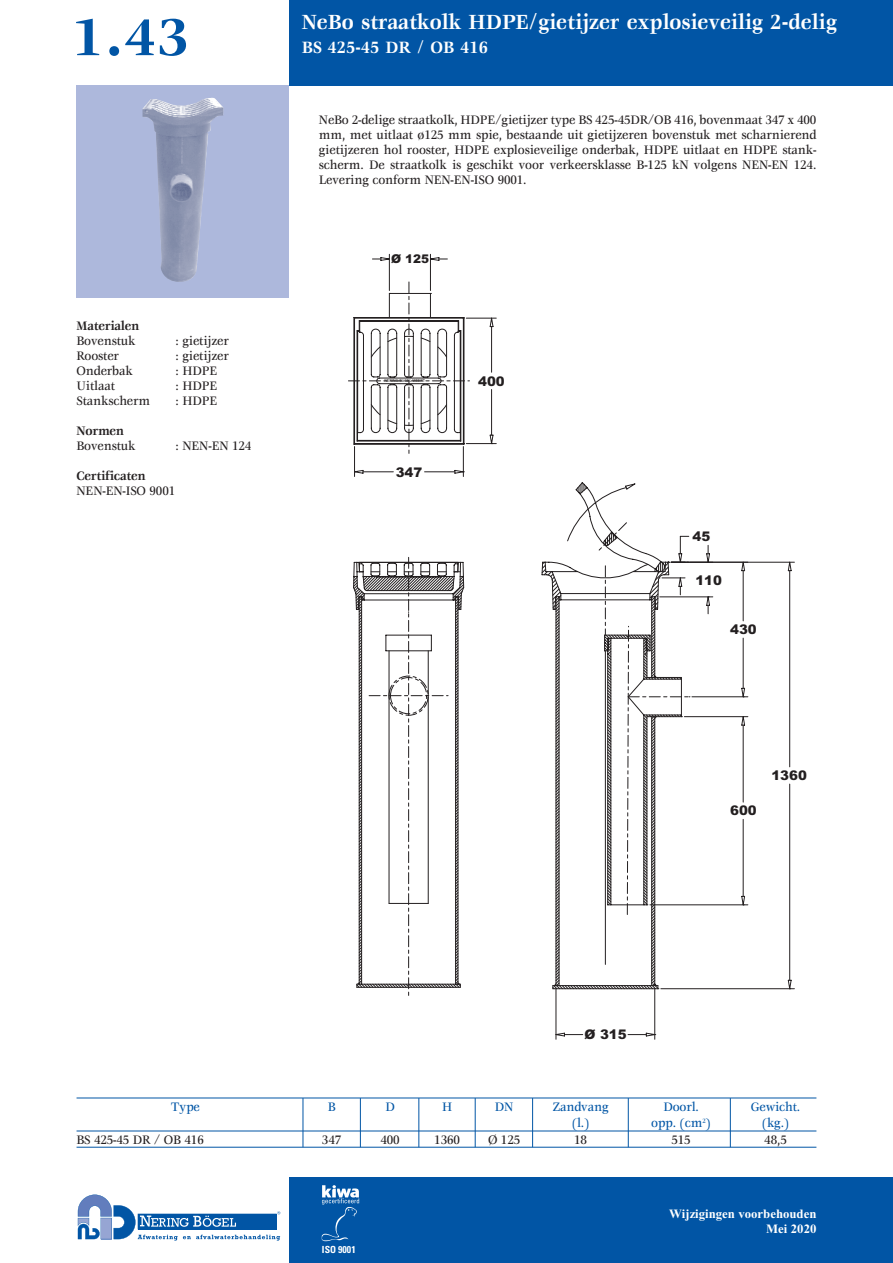
<style>
.page{position:relative;width:893px;height:1263px;background:#fff}
.page>*{position:absolute;margin:0;border:0;box-sizing:border-box;transform-origin:0 0}
.t1{font:700 57px "Veljovic";color:#0155a5}
.t2{font:700 22.5px "Veljovic";color:#fff;scale:.9 1}
.t3{font:700 18px "Veljovic";color:#fff;scale:.9 1}
.t4{font:500 13.5px/15px "Veljovic";letter-spacing:-.01em;color:#231f20;text-align:justify;scale:.9 1}
.t5{font:500 13.5px "Veljovic";letter-spacing:-.01em;color:#0155a5;scale:.9 1}
.t6{font:700 13.5px "Veljovic";letter-spacing:-.01em;color:#231f20;scale:.9 1}
.t7{font:900 13.2px "Arial";color:#231f20}
.t8{font:700 12.75px/15px "Times New Roman";color:#fff;text-align:right}
.t9{font:900 12px "Arial";color:#231f20}
.t10{font:700 condensed 9.75px "Univers LT Std";color:#fff}
.t11{font:4.5px "Myriad Pro";color:#231f20}
.s1{font-size:12.15px}
</style>
<div class="page">
<div style="left:289px;top:0;width:604px;height:85px;background:#0155a5"></div>
<div style="left:289px;top:1178px;width:604px;height:85px;background:#0155a5"></div>
<svg style="left:78px;top:1194px;width:202px;height:46px"></svg>
<svg style="left:322px;top:1185px;width:37px;height:56px"></svg>
<div style="left:77px;top:85px;width:212px;height:213px;background:#adb8dc"></div>
<img style="left:143px;top:97px;width:81px;height:185px">
<hr style="left:77px;top:1098px;width:739px;height:1px;background:#0155a5">
<hr style="left:77px;top:1131px;width:739px;height:1px;background:#0155a5">
<hr style="left:77px;top:1147px;width:739px;height:1px;background:#0155a5">
<hr style="left:628px;top:1098px;width:1px;height:49px;background:#0155a5">
<hr style="left:303px;top:1098px;width:1px;height:49px;background:#0155a5">
<hr style="left:360px;top:1098px;width:1px;height:49px;background:#0155a5">
<hr style="left:419px;top:1098px;width:1px;height:49px;background:#0155a5">
<hr style="left:475px;top:1098px;width:1px;height:49px;background:#0155a5">
<hr style="left:532px;top:1098px;width:1px;height:49px;background:#0155a5">
<hr style="left:730px;top:1098px;width:1px;height:49px;background:#0155a5">
<hr style="left:389px;top:254px;width:1px;height:36px;background:#231f20">
<hr style="left:430px;top:254px;width:1px;height:36px;background:#231f20">
<svg style="left:555px;top:545px;width:237px;height:492px"></svg>
<hr style="left:692px;top:696px;width:56px;height:1px;background:#231f20">
<hr style="left:743px;top:571px;width:1px;height:50px;background:#231f20">
<hr style="left:743px;top:638px;width:1px;height:50px;background:#231f20">
<hr style="left:684px;top:716px;width:64px;height:1px;background:#231f20">
<hr style="left:650px;top:904px;width:98px;height:1px;background:#231f20">
<hr style="left:743px;top:725px;width:1px;height:77px;background:#231f20">
<hr style="left:743px;top:819px;width:1px;height:77px;background:#231f20">
<hr style="left:671px;top:562px;width:123px;height:1px;background:#231f20">
<hr style="left:661px;top:988px;width:133px;height:1px;background:#231f20">
<hr style="left:789px;top:571px;width:1px;height:196px;background:#231f20">
<hr style="left:789px;top:784px;width:1px;height:196px;background:#231f20">
<hr style="left:556px;top:988px;width:1px;height:51px;background:#231f20">
<hr style="left:654px;top:988px;width:1px;height:51px;background:#231f20">
<svg style="left:564px;top:1034px;width:19px;height:1px"></svg>
<svg style="left:628px;top:1034px;width:18px;height:1px"></svg>
<svg style="left:348px;top:282px;width:342px;height:713px"></svg>
<h1 class="t1" style="left:72px;top:15px;width:119px">1.43</h1>
<p class="t6" style="left:77px;top:320px;width:71px">Materialen</p>
<p class="t4" style="left:77px;top:334px;width:67px">Bovenstuk</p>
<p class="t4" style="left:176px;top:334px;width:61px">: gietijzer</p>
<p class="t4" style="left:77px;top:349px;width:49px">Rooster</p>
<p class="t4" style="left:176px;top:349px;width:61px">: gietijzer</p>
<p class="t4" style="left:77px;top:364px;width:64px">Onderbak</p>
<p class="t4" style="left:176px;top:364px;width:48px">: HDPE</p>
<p class="t4" style="left:77px;top:379px;width:44px">Uitlaat</p>
<p class="t4" style="left:176px;top:379px;width:48px">: HDPE</p>
<p class="t4" style="left:77px;top:394px;width:83px">Stankscherm</p>
<p class="t4" style="left:176px;top:394px;width:48px">: HDPE</p>
<p class="t6" style="left:77px;top:425px;width:54px">Normen</p>
<p class="t4" style="left:77px;top:439px;width:67px">Bovenstuk</p>
<p class="t4" style="left:176px;top:439px;width:86px">: NEN-EN 124</p>
<p class="t6" style="left:77px;top:470px;width:78px">Certificaten</p>
<p class="t4" style="left:77px;top:484px;width:111px">NEN-EN-ISO 9001</p>
<h2 class="t2" style="left:302px;top:13px;width:596px">NeBo straatkolk HDPE/gietijzer explosieveilig 2-delig</h2>
<h3 class="t3" style="left:302px;top:41px;width:208px">BS 425-45 DR / OB 416</h3>
<p class="t4" style="left:319px;top:113px;width:554px">NeBo 2-delige straatkolk, HDPE/gietijzer type BS 425-45DR/OB 416, bovenmaat 347 x 400 mm, met uitlaat ø125 mm spie, bestaande uit gietijzeren bovenstuk met scharnierend gietijzeren hol rooster, HDPE explosieveilige onderbak, HDPE uitlaat en HDPE stank&shy;scherm. De straatkolk is geschikt voor verkeersklasse B-125 kN volgens NEN-EN 124.<br>Levering conform NEN-EN-ISO 9001.</p>
<p class="t9" style="left:391px;top:252px;width:40px"><span class="s1">Ø</span> 125</p>
<p class="t11" style="left:384px;top:378px;width:42px">NERING BöGEL WEERT</p>
<p class="t7" style="left:396px;top:464px;width:28px">347</p>
<p class="t7" style="left:478px;top:373px;width:28px">400</p>
<p class="t7" style="left:692px;top:528px;width:19px">45</p>
<p class="t7" style="left:695px;top:572px;width:28px">110</p>
<p class="t7" style="left:730px;top:622px;width:28px">430</p>
<p class="t7" style="left:730px;top:803px;width:28px">600</p>
<p class="t7" style="left:771px;top:768px;width:37px">1360</p>
<p class="t7" style="left:585px;top:1026px;width:44px">Ø 315</p>
<p class="t5" style="left:171px;top:1101px;width:33px">Type</p>
<p class="t5" style="left:328px;top:1101px;width:10px">B</p>
<p class="t5" style="left:385px;top:1101px;width:12px">D</p>
<p class="t5" style="left:442px;top:1101px;width:13px">H</p>
<p class="t5" style="left:495px;top:1101px;width:22px">DN</p>
<p class="t5" style="left:553px;top:1101px;width:64px">Zandvang</p>
<p class="t5" style="left:663px;top:1101px;width:41px">Doorl.</p>
<p class="t5" style="left:751px;top:1101px;width:56px">Gewicht.</p>
<p class="t5" style="left:572px;top:1118px;width:21px">(l.)</p>
<p class="t5" style="left:651px;top:1118px;width:68px">opp. (cm<sup>2</sup>)</p>
<p class="t5" style="left:762px;top:1118px;width:32px">(kg.)</p>
<p class="t4" style="left:77px;top:1133px;width:143px">BS 425-45 DR / OB 416</p>
<p class="t4" style="left:322px;top:1133px;width:23px">347</p>
<p class="t4" style="left:380px;top:1133px;width:23px">400</p>
<p class="t4" style="left:434px;top:1133px;width:30px">1360</p>
<p class="t4" style="left:488px;top:1133px;width:37px">Ø 125</p>
<p class="t4" style="left:574px;top:1133px;width:16px">18</p>
<p class="t4" style="left:671px;top:1133px;width:23px">515</p>
<p class="t4" style="left:764px;top:1133px;width:27px">48,5</p>
<p class="t10" style="left:322px;top:1244px;width:35px">ISO 9001</p>
<p class="t8" style="left:669px;top:1207px;width:149px">Wijzigingen voorbehouden<br>Mei 2020</p>
</div>
